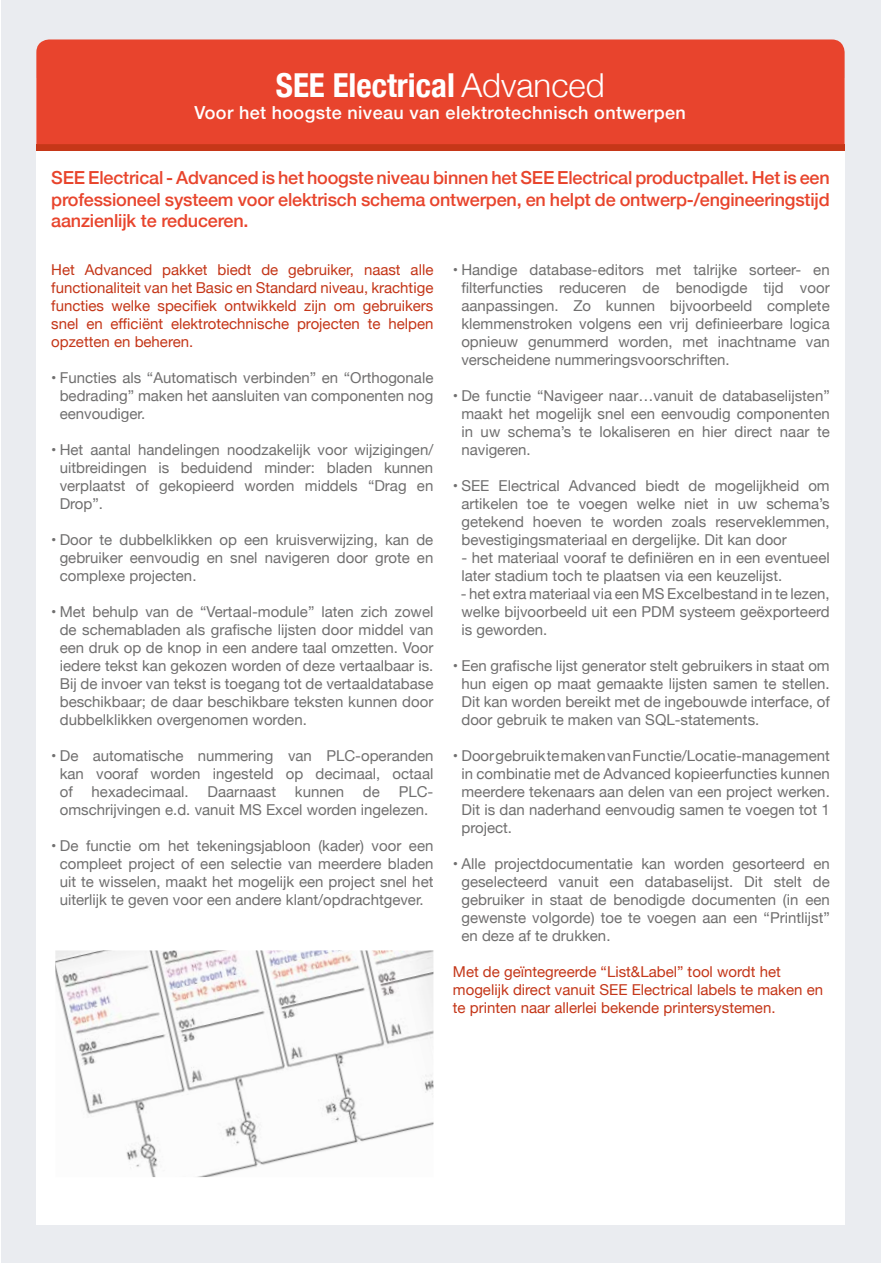
<style>
.page{position:relative;width:881px;height:1263px;background:#fff}
.page>*{position:absolute;margin:0;border:0;box-sizing:border-box;transform-origin:0 0}
.t1{font:700 condensed 33px "Helvetica Neue";color:#fff}
.t2{font:500 18px/21.6px "Helvetica Neue";letter-spacing:-.01em;color:#e8442c;text-align:justify}
.t3{font:500 18px "Helvetica Neue";letter-spacing:.02em;color:#fff}
.t4{font:15px/18px "Helvetica Neue";color:#706f6f;text-align:justify}
.t5{font:15px/18px "Helvetica Neue";color:#c43618;text-align:justify}
.s1{font-weight:300;font-stretch:normal}
</style>
<div class="page">
<div style="left:1px;top:0;width:879px;height:1263px;background:#eaecf0"></div>
<div style="left:36px;top:78px;width:808px;height:1147px;background:#fff"></div>
<div style="left:36px;top:144px;width:808px;height:7px;background:#c63718"></div>
<div style="left:36px;top:39px;width:808px;height:105px;background:#e8442d"></div>
<img style="left:55px;top:950px;width:378px;height:227px">
<h1 class="t1" style="left:276px;top:58px;width:330px">SEE Electrical <span class="s1">Advanced</span></h1>
<p class="t3" style="left:194px;top:98px;width:492px">Voor het hoogste niveau van elektrotechnisch ontwerpen</p>
<p class="t2" style="left:51px;top:166px;width:779px">SEE Electrical - Advanced is het hoogste niveau binnen het SEE Electrical productpallet. Het is een professioneel systeem voor elektrisch schema ontwerpen, en helpt de ontwerp-/engineeringstijd aanzienlijk te reduceren.</p>
<p class="t4" style="left:461px;top:261px;width:370px;text-indent:-9px">• Handige database-editors met talrijke sorteer- en filterfuncties reduceren de benodigde tijd voor aanpassingen. Zo kunnen bijvoorbeeld complete klemmenstroken volgens een vrij definieerbare logica opnieuw genummerd worden, met inachtname van verscheidene nummeringsvoorschriften.</p>
<p class="t4" style="left:461px;top:387px;width:370px;text-indent:-9px">• De functie “Navigeer naar…vanuit de databaselijsten” maakt het mogelijk snel een eenvoudig componenten in uw schema’s te lokaliseren en hier direct naar te navigeren.</p>
<p class="t4" style="left:461px;top:477px;width:370px;text-indent:-8px">• SEE Electrical Advanced biedt de mogelijkheid om artikelen toe te voegen welke niet in uw schema’s getekend hoeven te worden zoals reserveklemmen, bevestigingsmateriaal en dergelijke. Dit kan door</p>
<p class="t4" style="left:461px;top:549px;width:370px">- het materiaal vooraf te definiëren en in een eventueel later stadium toch te plaatsen via een keuzelijst.</p>
<p class="t4" style="left:460px;top:585px;width:370px">- het extra materiaal via een MS Excelbestand in te lezen, welke bijvoorbeeld uit een PDM systeem geëxporteerd is geworden.</p>
<p class="t4" style="left:461px;top:657px;width:370px;text-indent:-9px">• Een grafische lijst generator stelt gebruikers in staat om hun eigen op maat gemaakte lijsten samen te stellen.<br>Dit kan worden bereikt met de ingebouwde interface, of door gebruik te maken van SQL-statements.</p>
<p class="t4" style="left:461px;top:747px;width:370px;text-indent:-8px">• DoorgebruiktemakenvanFunctie/Locatie-management in combinatie met de Advanced kopieerfuncties kunnen meerdere tekenaars aan delen van een project werken.<br>Dit is dan naderhand eenvoudig samen te voegen tot 1 project.</p>
<p class="t4" style="left:461px;top:855px;width:370px;text-indent:-8px">• Alle projectdocumentatie kan worden gesorteerd en geselecteerd vanuit een databaselijst. Dit stelt de gebruiker in staat de benodigde documenten (in een gewenste volgorde) toe te voegen aan een “Printlijst” en deze af te drukken.</p>
<p class="t5" style="left:452px;top:963px;width:371px;text-align:left">Met de geïntegreerde “List&amp;Label” tool wordt het mogelijk direct vanuit SEE Electrical labels te maken en te printen naar allerlei bekende printersystemen.</p>
<p class="t5" style="left:51px;top:261px;width:383px">Het Advanced pakket biedt de gebruiker, naast alle functionaliteit van het Basic en Standard niveau, krachtige functies welke specifiek ontwikkeld zijn om gebruikers snel en efficiënt elektrotechnische projecten te helpen opzetten en beheren.</p>
<p class="t4" style="left:60px;top:369px;width:375px;text-indent:-8px">• Functies als “Automatisch verbinden” en “Orthogonale bedrading” maken het aansluiten van componenten nog eenvoudiger.</p>
<p class="t4" style="left:60px;top:441px;width:375px;text-indent:-8px">• Het aantal handelingen noodzakelijk voor wijzigingen/ uitbreidingen is beduidend minder: bladen kunnen verplaatst of gekopieerd worden middels “Drag en Drop”.</p>
<p class="t4" style="left:60px;top:531px;width:375px;text-indent:-9px">• Door te dubbelklikken op een kruisverwijzing, kan de gebruiker eenvoudig en snel navigeren door grote en complexe projecten.</p>
<p class="t4" style="left:60px;top:603px;width:375px;text-indent:-9px">• Met behulp van de “Vertaal-module” laten zich zowel de schemabladen als grafische lijsten door middel van een druk op de knop in een andere taal omzetten. Voor iedere tekst kan gekozen worden of deze vertaalbaar is.<br>Bij de invoer van tekst is toegang tot de vertaaldatabase beschikbaar; de daar beschikbare teksten kunnen door dubbelklikken overgenomen worden.</p>
<p class="t4" style="left:60px;top:747px;width:375px;text-indent:-9px">• De automatische nummering van PLC-operanden kan vooraf worden ingesteld op decimaal, octaal of</p>
<p class="t4" style="left:60px;top:783px;width:375px;text-indent:339px">PLC&shy;omschrijvingen e.d. vanuit MS Excel worden ingelezen.</p>
<p class="t4" style="left:51px;top:837px;width:383px;text-align:center">• De functie om het tekeningsjabloon (kader) voor een compleet project of een selectie van meerdere bladen uit te wisselen, maakt het mogelijk een project snel het uiterlijk te geven voor een andere klant/opdrachtgever.</p>
<p class="t4" style="left:92px;top:783px;width:98px">hexadecimaal.</p>
<p class="t4" style="left:207px;top:783px;width:70px">Daarnaast</p>
<p class="t4" style="left:295px;top:783px;width:51px">kunnen</p>
<p class="t4" style="left:363px;top:783px;width:18px">de</p>
</div>
